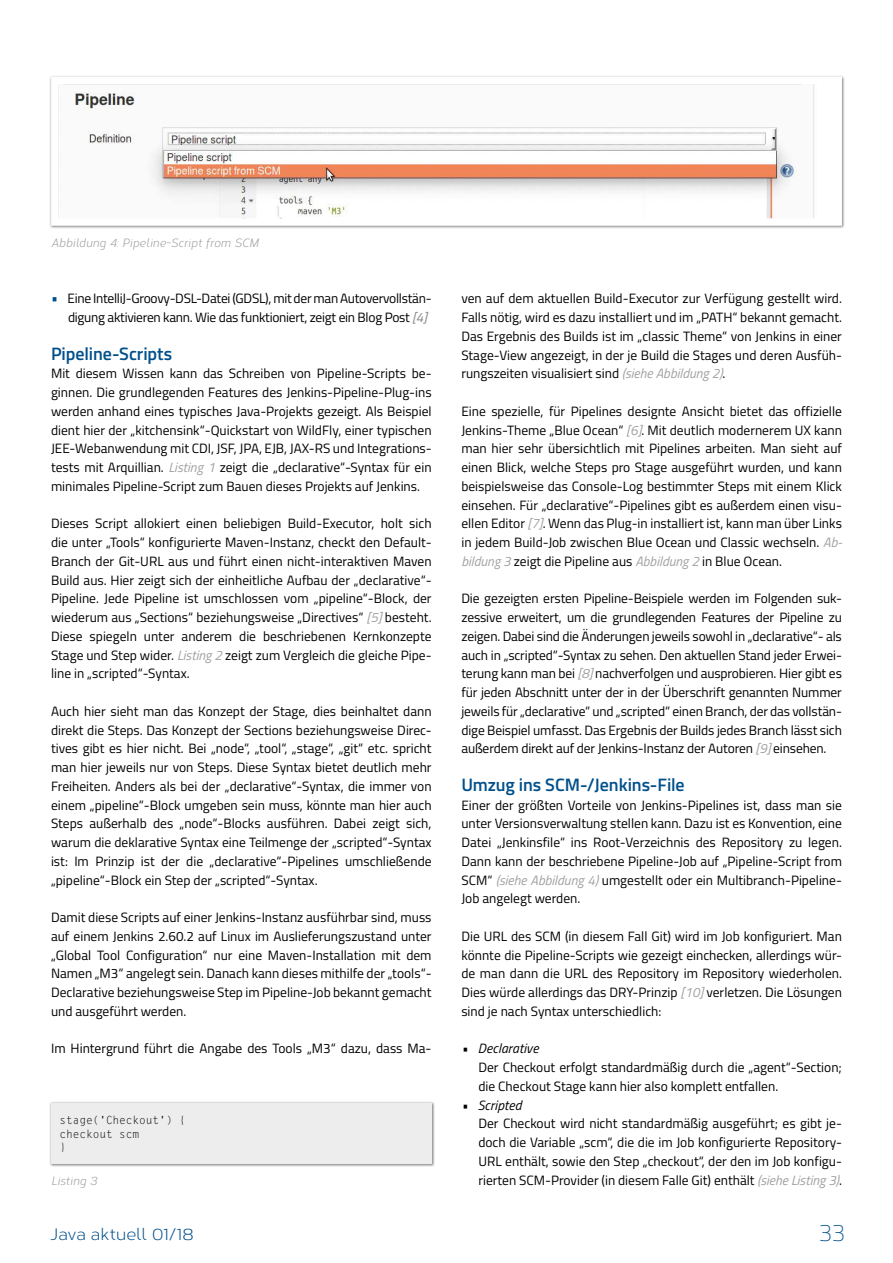
<style>
.page{position:relative;width:893px;height:1263px;background:#fff}
.page>*{position:absolute;margin:0;border:0;box-sizing:border-box;transform-origin:0 0}
.t1{font:100 24px "Titillium";color:#00508c}
.t2{font:600 18px "Titillium";letter-spacing:-.005em;color:#00508c}
.t3{font:16.5px "Corbert";color:#00508c}
.t4{font:13.5px/18.8px "Titillium";color:#000;text-align:justify}
.t5{font:13.5px/18.8px "Titillium";letter-spacing:-.02em;color:#000}
.t6{font:italic 13.5px "Titillium";letter-spacing:.005em;color:#000}
.t7{font:italic 12px "Corbert Condensed";color:#9d9d9c}
.t8{font:11.25px/13.5px "Letter Gothic Std";letter-spacing:-.01em;color:#000}
.s1{font-size:15px;color:#00508c}
.s2{font-style:italic;color:#878787}
.s3{font-style:italic;color:#a1a1a1}
</style>
<div class="page">
<svg style="left:50px;top:76px;width:795px;height:153px"></svg>
<div style="left:49px;top:1101px;width:386px;height:66px;background:#000;opacity:.5"></div>
<div style="left:51px;top:1103px;width:381px;height:61px;background:#ededed"></div>
<p class="t7" style="left:51px;top:234px;width:209px">Abbildung 4: Pipeline-Script from SCM</p>
<p class="t5" style="left:68px;top:289px;width:365px;text-indent:-17px"><span class="s1">•</span> Eine IntelliJ-Groovy-DSL-Datei (GDSL), mit der man Autovervollstän&shy;digung aktivieren kann. Wie das funktioniert, zeigt ein Blog Post <span class="s2">[4]</span></p>
<h2 class="t2" style="left:51px;top:340px;width:123px">Pipeline-Scripts</h2>
<p class="t4" style="left:51px;top:364px;width:382px">Mit diesem Wissen kann das Schreiben von Pipeline-Scripts be&shy;ginnen. Die grundlegenden Features des Jenkins-Pipeline-Plug-ins werden anhand eines typisches Java-Projekts gezeigt. Als Beispiel dient hier der „kitchensink“-Quickstart von WildFly, einer typischen JEE-Webanwendung mit CDI, JSF, JPA, EJB, JAX-RS und Integrations&shy;tests mit Arquillian. <span class="s3">Listing 1</span> zeigt die „declarative“-Syntax für ein minimales Pipeline-Script zum Bauen dieses Projekts auf Jenkins.</p>
<p class="t4" style="left:51px;top:514px;width:382px">Dieses Script allokiert einen beliebigen Build-Executor, holt sich die unter „Tools“ konfigurierte Maven-Instanz, checkt den Default-Branch der Git-URL aus und führt einen nicht-interaktiven Maven Build aus. Hier zeigt sich der einheitliche Aufbau der „declarative“- Pipeline. Jede Pipeline ist umschlossen vom „pipeline“-Block, der wiederum aus „Sections“ beziehungsweise „Directives“ <span class="s3">[5]</span> besteht.<br>Diese spiegeln unter anderem die beschriebenen Kernkonzepte Stage und Step wider. <span class="s3">Listing 2</span> zeigt zum Vergleich die gleiche Pipe&shy;line in „scripted“-Syntax.</p>
<p class="t4" style="left:51px;top:701px;width:382px">Auch hier sieht man das Konzept der Stage, dies beinhaltet dann direkt die Steps. Das Konzept der Sections beziehungsweise Direc&shy;tives gibt es hier nicht. Bei „node“, „tool“, „stage“, „git“ etc. spricht man hier jeweils nur von Steps. Diese Syntax bietet deutlich mehr Freiheiten. Anders als bei der „declarative“-Syntax, die immer von einem „pipeline“-Block umgeben sein muss, könnte man hier auch Steps außerhalb des „node“-Blocks ausführen. Dabei zeigt sich, warum die deklarative Syntax eine Teilmenge der „scripted“-Syntax ist: Im Prinzip ist der die „declarative“-Pipelines umschließende „pipeline“-Block ein Step der „scripted“-Syntax.</p>
<p class="t4" style="left:51px;top:907px;width:382px">Damit diese Scripts auf einer Jenkins-Instanz ausführbar sind, muss auf einem Jenkins 2.60.2 auf Linux im Auslieferungszustand unter „Global Tool Configuration“ nur eine Maven-Installation mit dem Namen „M3“ angelegt sein. Danach kann dieses mithilfe der „tools“- Declarative beziehungsweise Step im Pipeline-Job bekannt gemacht und ausgeführt werden.</p>
<p class="t4" style="left:51px;top:1039px;width:382px">Im Hintergrund führt die Angabe des Tools „M3“ dazu, dass Ma-</p>
<p class="t8" style="left:60px;top:1114px;width:128px">stage('Checkout') { checkout scm<br>}</p>
<p class="t7" style="left:51px;top:1172px;width:47px">Listing 3</p>
<p class="t4" style="left:461px;top:289px;width:382px">ven auf dem aktuellen Build-Executor zur Verfügung gestellt wird.<br>Falls nötig, wird es dazu installiert und im „PATH“ bekannt gemacht.<br>Das Ergebnis des Builds ist im „classic Theme“ von Jenkins in einer Stage-View angezeigt, in der je Build die Stages und deren Ausfüh&shy;rungszeiten visualisiert sind <span class="s3">(siehe Abbildung 2)</span>.</p>
<p class="t4" style="left:461px;top:401px;width:382px">Eine spezielle, für Pipelines designte Ansicht bietet das offizielle Jenkins-Theme „Blue Ocean“ <span class="s3">[6]</span>. Mit deutlich modernerem UX kann man hier sehr übersichtlich mit Pipelines arbeiten. Man sieht auf einen Blick, welche Steps pro Stage ausgeführt wurden, und kann beispielsweise das Console-Log bestimmter Steps mit einem Klick einsehen. Für „declarative“-Pipelines gibt es außerdem einen visu&shy;ellen Editor <span class="s3">[7]</span>. Wenn das Plug-in installiert ist, kann man über Links in jedem Build-Job zwischen Blue Ocean und Classic wechseln. <span class="s3">Ab&shy;bildung 3</span> zeigt die Pipeline aus <span class="s3">Abbildung 2</span> in Blue Ocean.</p>
<p class="t4" style="left:461px;top:589px;width:382px">Die gezeigten ersten Pipeline-Beispiele werden im Folgenden suk&shy;zessive erweitert, um die grundlegenden Features der Pipeline zu zeigen. Dabei sind die Änderungen jeweils sowohl in „declarative“- als auch in „scripted“-Syntax zu sehen. Den aktuellen Stand jeder Erwei&shy;terung kann man bei <span class="s3">[8]</span> nachverfolgen und ausprobieren. Hier gibt es für jeden Abschnitt unter der in der Überschrift genannten Nummer jeweils für „declarative“ und „scripted“ einen Branch, der das vollstän&shy;dige Beispiel umfasst. Das Ergebnis der Builds jedes Branch lässt sich außerdem direkt auf der Jenkins-Instanz der Autoren <span class="s3">[9]</span> einsehen.</p>
<h2 class="t2" style="left:461px;top:771px;width:225px">Umzug ins SCM-/Jenkins-File</h2>
<p class="t4" style="left:461px;top:795px;width:382px">Einer der größten Vorteile von Jenkins-Pipelines ist, dass man sie unter Versionsverwaltung stellen kann. Dazu ist es Konvention, eine Datei „Jenkinsfile“ ins Root-Verzeichnis des Repository zu legen.<br>Dann kann der beschriebene Pipeline-Job auf „Pipeline-Script from SCM“ <span class="s3">(siehe Abbildung 4)</span> umgestellt oder ein Multibranch-Pipeline-Job angelegt werden.</p>
<p class="t4" style="left:461px;top:926px;width:382px">Die URL des SCM (in diesem Fall Git) wird im Job konfiguriert. Man könnte die Pipeline-Scripts wie gezeigt einchecken, allerdings wür&shy;de man dann die URL des Repository im Repository wiederholen.<br>Dies würde allerdings das DRY-Prinzip <span class="s3">[10]</span> verletzen. Die Lösungen sind je nach Syntax unterschiedlich:</p>
<p class="t6" style="left:461px;top:1039px;width:79px">• Declarative</p>
<p class="t4" style="left:478px;top:1057px;width:365px">Der Checkout erfolgt standardmäßig durch die „agent“-Section; die Checkout Stage kann hier also komplett entfallen.</p>
<p class="t6" style="left:461px;top:1095px;width:62px">• Scripted</p>
<p class="t4" style="left:478px;top:1114px;width:365px">Der Checkout wird nicht standardmäßig ausgeführt; es gibt je&shy;doch die Variable „scm“, die die im Job konfigurierte Repository-URL enthält, sowie den Step „checkout“, der den im Job konfigu&shy;rierten SCM-Provider (in diesem Falle Git) enthält <span class="s3">(siehe Listing 3)</span>.</p>
<p class="t3" style="left:50px;top:1222px;width:145px">Java aktuell 01/18</p>
<h1 class="t1" style="left:819px;top:1215px;width:28px">33</h1>
</div>
